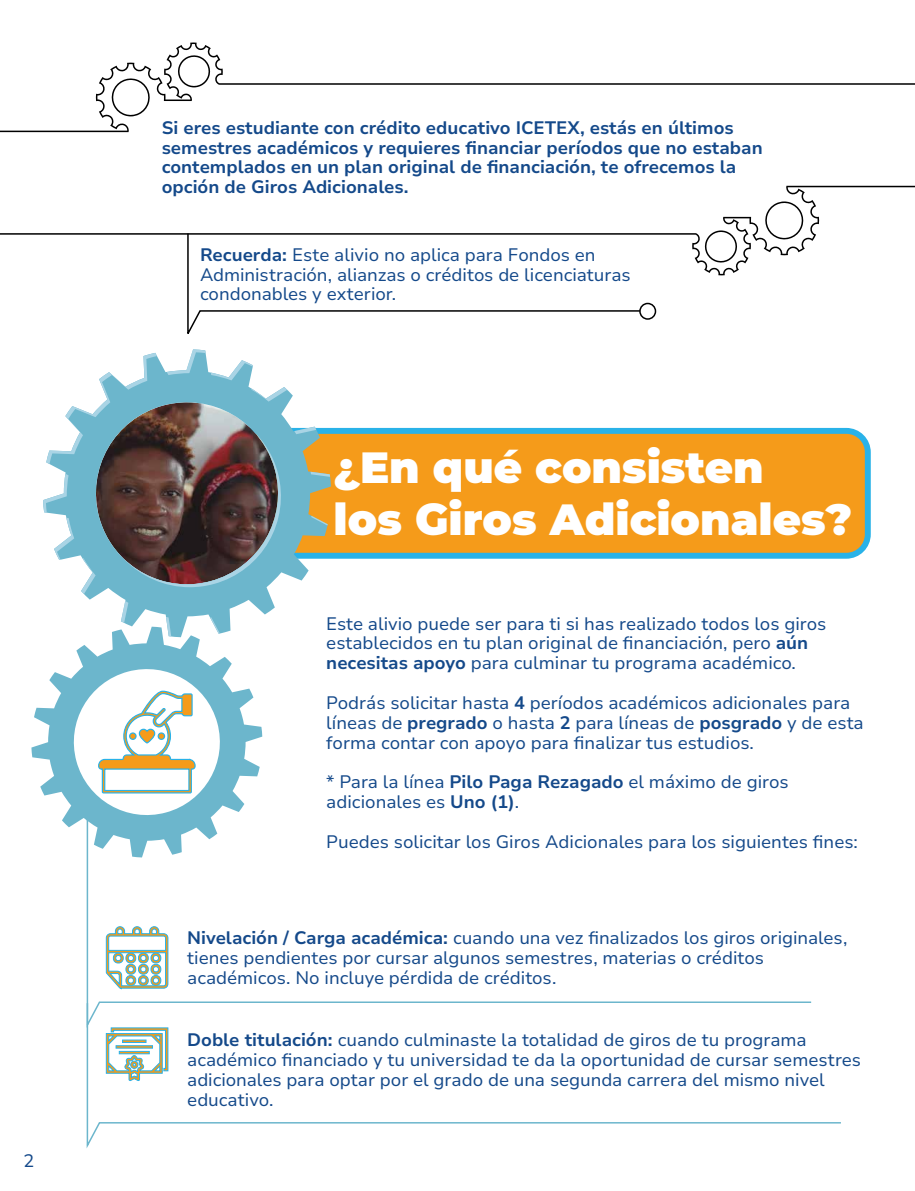
<style>
.page{position:relative;width:915px;height:1191px;background:#fff}
.page>*{position:absolute;margin:0;border:0;box-sizing:border-box;transform-origin:0 0}
.t1{font:900 43.5px/52.2px "Montserrat";color:#fff}
.t2{font:18px/19.8px "Nunito Sans 10 pt";color:#14498a}
.t3{font:700 18px/19.8px "Nunito Sans 10 pt";color:#14498a}
.s1{font-weight:700}
</style>
<div class="page">
<svg style="left:0;top:42px;width:914px;height:90px"></svg>
<svg style="left:111px;top:76px;width:41px;height:40px"></svg>
<svg style="left:176px;top:55px;width:34px;height:33px"></svg>
<svg style="left:0;top:186px;width:914px;height:89px"></svg>
<svg style="left:762px;top:201px;width:41px;height:41px"></svg>
<svg style="left:704px;top:230px;width:34px;height:33px"></svg>
<svg style="left:186px;top:232px;width:460px;height:102px"></svg>
<svg style="left:86px;top:1001px;width:755px;height:147px"></svg>
<div style="left:639px;top:303px;width:16px;height:16px;background:#fff;border-radius:50%"></div>
<div style="left:639px;top:303px;width:17px;height:17px;border:2px solid #000;border-radius:50%"></div>
<svg style="left:31px;top:637px;width:231px;height:220px"></svg>
<svg style="left:105px;top:1027px;width:64px;height:54px"></svg>
<svg style="left:105px;top:926px;width:64px;height:64px"></svg>
<svg style="left:331px;top:428px;width:539px;height:131px;fill:#f59b1a"></svg>
<svg style="left:43px;top:349px;width:287px;height:287px"></svg>
<p class="t2" style="left:24px;top:1149px;width:12px">2</p>
<p class="t3" style="left:162px;top:117px;width:602px">Si eres estudiante con crédito educativo ICETEX, estás en últimos semestres académicos y requieres financiar períodos que no estaban contemplados en un plan original de financiación, te ofrecemos la opción de Giros Adicionales.</p>
<p class="t2" style="left:200px;top:244px;width:432px"><span class="s1">Recuerda:</span> Este alivio no aplica para Fondos en<br>Administración, alianzas o créditos de licenciaturas condonables y exterior.</p>
<h1 class="t1" style="left:333px;top:438px;width:520px">¿En qué consisten<br>los Giros Adicionales?</h1>
<p class="t2" style="left:326px;top:613px;width:501px">Este alivio puede ser para ti si has realizado todos los giros establecidos en tu plan original de financiación, pero <span class="s1">aún necesitas apoyo</span> para culminar tu programa académico.</p>
<p class="t2" style="left:326px;top:692px;width:539px">Podrás solicitar hasta <span class="s1">4</span> períodos académicos adicionales para líneas de <span class="s1">pregrado</span> o hasta <span class="s1">2</span> para líneas de <span class="s1">posgrado</span> y de esta forma contar con apoyo para finalizar tus estudios.</p>
<p class="t2" style="left:326px;top:771px;width:464px">* Para la línea <span class="s1">Pilo Paga Rezagado</span> el máximo de giros adicionales es <span class="s1">Uno (1)</span>.</p>
<p class="t2" style="left:326px;top:830px;width:533px">Puedes solicitar los Giros Adicionales para los siguientes fines:</p>
<p class="t2" style="left:187px;top:927px;width:661px"><span class="s1">Nivelación / Carga académica:</span> cuando una vez finalizados los giros originales, tienes pendientes por cursar algunos semestres, materias o créditos académicos. No incluye pérdida de créditos.</p>
<p class="t2" style="left:187px;top:1029px;width:675px"><span class="s1">Doble titulación:</span> cuando culminaste la totalidad de giros de tu programa académico financiado y tu universidad te da la oportunidad de cursar semestres adicionales para optar por el grado de una segunda carrera del mismo nivel educativo.</p>
</div>
